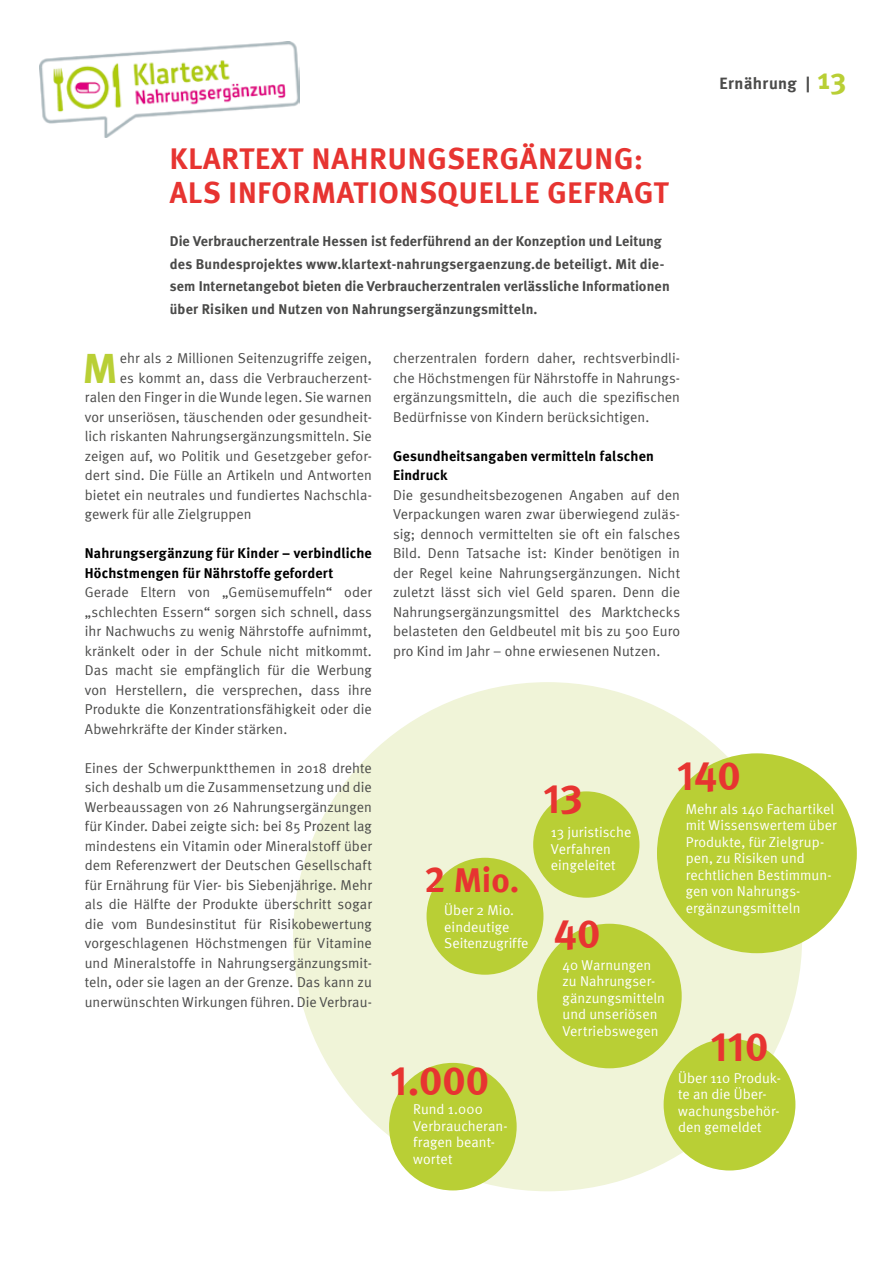
<style>
.page{position:relative;width:893px;height:1263px;background:#fff}
.page>*{position:absolute;margin:0;border:0;box-sizing:border-box;transform-origin:0 0}
.t1{font:700 42.3px "Meta";color:#b9cf35}
.t2{font:42px "Meta Bold Expert";color:#e73431}
.t3{font:700 34.5px "Meta";color:#e73431}
.t4{font:700 30px/34.5px "Meta";letter-spacing:.03em;color:#e73431}
.t5{font:700 16.5px "Meta";letter-spacing:.025em;color:#4a4a49}
.t6{font:14.25px/19.5px "Meta Normal";letter-spacing:.005em;color:#4a4a49;text-align:justify}
.t7{font:14.25px/16.5px "Meta Normal";letter-spacing:.005em;color:#fff}
.t8{font:700 14.25px/22.5px "Meta";letter-spacing:.01em;color:#4a4a49}
.t9{font:700 14.25px/19.5px "Meta";letter-spacing:.015em;color:#000}
.s1{font-size:30px;color:#b9cf35}
.s2{font-family:"Meta Bold Expert";font-weight:400;font-size:37.5px}
.s3{font-family:"Meta";font-weight:700}
</style>
<div class="page">
<img style="left:40px;top:42px;width:260px;height:95px">
<div style="left:293px;top:682px;width:509px;height:509px;background:#f0f4d8;border-radius:50%"></div>
<div style="left:427px;top:858px;width:116px;height:117px;background:#b9cf35;border-radius:50%"></div>
<div style="left:389px;top:1063px;width:128px;height:127px;background:#b9cf35;border-radius:50%"></div>
<div style="left:533px;top:791px;width:106px;height:107px;background:#b9cf35;border-radius:50%"></div>
<div style="left:664px;top:1039px;width:131px;height:131px;background:#b9cf35;border-radius:50%"></div>
<div style="left:537px;top:924px;width:145px;height:144px;background:#b9cf35;border-radius:50%"></div>
<div style="left:657px;top:753px;width:200px;height:200px;background:#b9cf35;border-radius:50%"></div>
<h3 class="t4" style="left:170px;top:141px;width:500px">KLARTEXT NAHRUNGSERGÄNZUNG:<br>ALS INFORMATIONSQUELLE GEFRAGT</h3>
<p class="t8" style="left:170px;top:230px;width:502px">Die Verbraucherzentrale Hessen ist federführend an der Konzeption und Leitung des Bundesprojektes www.klartext-nahrungsergaenzung.de beteiligt. Mit die&shy;sem Internetangebot bieten die Verbraucherzentralen verlässliche Informationen über Risiken und Nutzen von Nahrungsergänzungsmitteln.</p>
<p class="t5" style="left:719px;top:74px;width:128px">Ernährung | <span class="s1">13</span></p>
<h1 class="t1" style="left:83px;top:343px;width:36px">M</h1>
<p class="t6" style="left:120px;top:348px;width:253px">ehr als 2 Millionen Seitenzugriffe zeigen,</p>
<p class="t6" style="left:120px;top:368px;width:253px">es kommt an, dass die Verbraucherzent-</p>
<p class="t6" style="left:85px;top:387px;width:289px">ralen den Finger in die Wunde legen. Sie warnen</p>
<p class="t6" style="left:85px;top:407px;width:289px">vor unseriösen, täuschenden oder gesundheit-</p>
<p class="t6" style="left:85px;top:426px;width:289px">lich riskanten Nahrungsergänzungsmitteln. Sie</p>
<p class="t6" style="left:85px;top:446px;width:289px">zeigen auf, wo Politik und Gesetzgeber gefor-</p>
<p class="t6" style="left:85px;top:465px;width:289px">dert sind. Die Fülle an Artikeln und Antworten</p>
<p class="t6" style="left:85px;top:485px;width:289px">bietet ein neutrales und fundiertes Nachschla-</p>
<p class="t6" style="left:85px;top:504px;width:168px">gewerk für alle Zielgruppen</p>
<p class="t9" style="left:85px;top:543px;width:289px">Nahrungsergänzung für Kinder – verbindliche<br>Höchstmengen für Nährstoffe gefordert</p>
<p class="t6" style="left:85px;top:582px;width:289px">Gerade Eltern von „Gemüsemuffeln“ oder „schlechten Essern“ sorgen sich schnell, dass ihr Nachwuchs zu wenig Nährstoffe aufnimmt, kränkelt oder in der Schule nicht mitkommt.<br>Das macht sie empfänglich für die Werbung von Herstellern, die versprechen, dass ihre Produkte die Konzentrationsfähigkeit oder die Abwehrkräfte der Kinder stärken.</p>
<p class="t6" style="left:85px;top:758px;width:289px">Eines der Schwerpunktthemen in 2018 drehte sich deshalb um die Zusammensetzung und die Werbeaussagen von 26 Nahrungsergänzungen für Kinder. Dabei zeigte sich: bei 85 Prozent lag mindestens ein Vitamin oder Mineralstoff über dem Referenzwert der Deutschen Gesellschaft für Ernährung für Vier- bis Siebenjährige. Mehr als die Hälfte der Produkte überschritt sogar die vom Bundesinstitut für Risikobewertung vorgeschlagenen Höchstmengen für Vitamine und Mineralstoffe in Nahrungsergänzungsmit&shy;teln, oder sie lagen an der Grenze. Das kann zu unerwünschten Wirkungen führen. Die Verbrau-</p>
<p class="t6" style="left:393px;top:348px;width:289px">cherzentralen fordern daher, rechtsverbindli&shy;che Höchstmengen für Nährstoffe in Nahrungs&shy;ergänzungsmitteln, die auch die spezifischen Bedürfnisse von Kindern berücksichtigen.</p>
<p class="t9" style="left:393px;top:446px;width:262px">Gesundheitsangaben vermitteln falschen<br>Eindruck</p>
<p class="t6" style="left:393px;top:485px;width:289px">Die gesundheitsbezogenen Angaben auf den Verpackungen waren zwar überwiegend zuläs&shy;sig; dennoch vermittelten sie oft ein falsches Bild. Denn Tatsache ist: Kinder benötigen in der Regel keine Nahrungsergänzungen. Nicht zuletzt lässt sich viel Geld sparen. Denn die Nahrungsergänzungsmittel des Marktchecks belasteten den Geldbeutel mit bis zu 500 Euro pro Kind im Jahr – ohne erwiesenen Nutzen.</p>
<h3 class="t3" style="left:424px;top:860px;width:96px"><span class="s2">2</span> Mio.</h3>
<p class="t7" style="left:444px;top:902px;width:86px">Über 2 Mio. eindeutige<br>Seitenzugriffe</p>
<h2 class="t2" style="left:391px;top:1055px;width:100px">1<span class="s3">.</span>000</h2>
<p class="t7" style="left:413px;top:1101px;width:96px">Rund 1.000<br>Verbraucheran&shy;fragen beant&shy;wortet</p>
<h2 class="t2" style="left:543px;top:773px;width:41px">13</h2>
<p class="t7" style="left:551px;top:824px;width:82px">13 juristische<br>Verfahren eingeleitet</p>
<h2 class="t2" style="left:554px;top:908px;width:48px">40</h2>
<p class="t7" style="left:562px;top:956px;width:104px">40 Warnungen zu Nahrungser&shy;gänzungsmitteln und unseriösen<br>Vertriebswegen</p>
<h2 class="t2" style="left:677px;top:750px;width:65px">140</h2>
<p class="t7" style="left:686px;top:800px;width:152px">Mehr als 140 Fachartikel mit Wissenswertem über<br>Produkte, für Zielgrup&shy;pen, zu Risiken und rechtlichen Bestimmun&shy;gen von Nahrungs&shy;ergänzungsmitteln</p>
<h2 class="t2" style="left:711px;top:1021px;width:59px">110</h2>
<p class="t7" style="left:678px;top:1069px;width:104px">Über 110 Produk&shy;te an die Über&shy;wachungsbehör&shy;den gemeldet</p>
</div>
